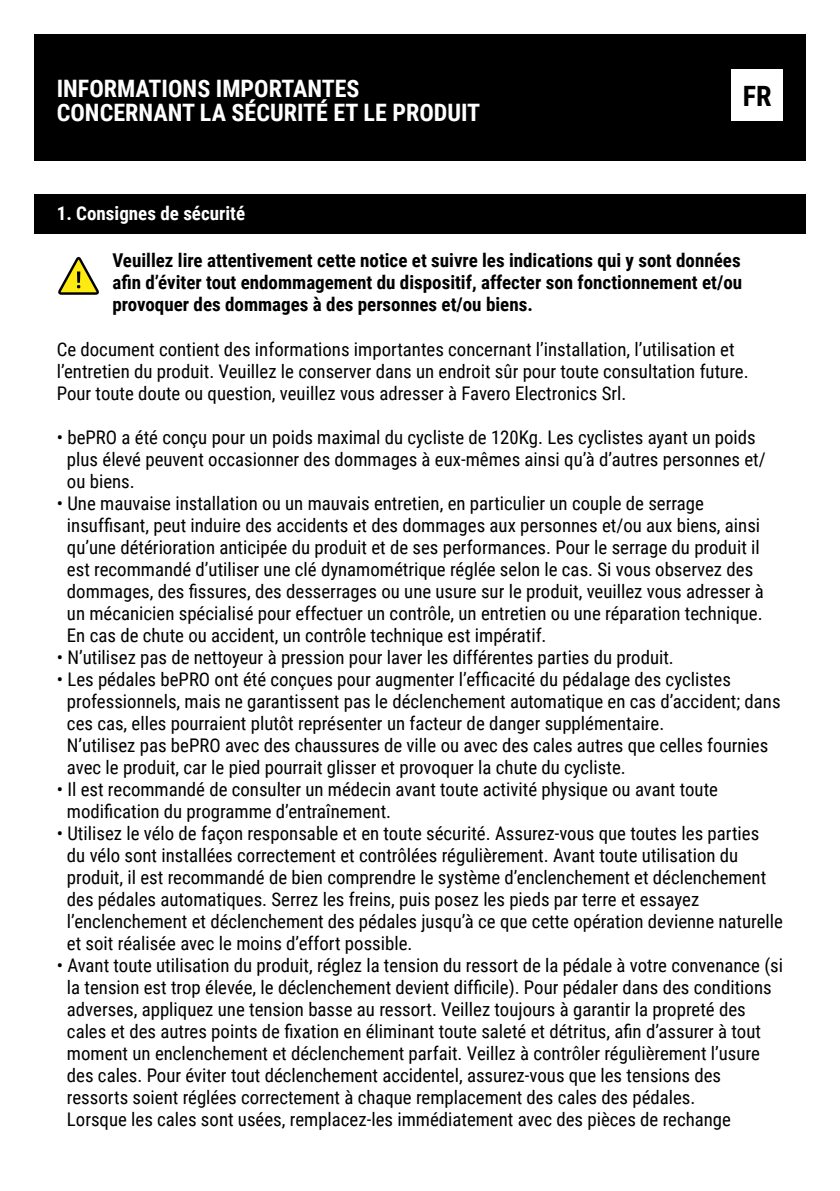
<style>
.page{position:relative;width:840px;height:1191px;background:#fff}
.page>*{position:absolute;margin:0;border:0;box-sizing:border-box;transform-origin:0 0}
.t1{font:700 28px "Roboto Condensed";color:#000}
.t2{font:700 24px/24px "Roboto Condensed";color:#fff}
.t3{font:700 19px/22px "Roboto Condensed";color:#000;text-align:justify}
.t4{font:700 19px "Roboto Condensed";color:#fff}
.t5{font:18.8px/22px "Roboto Condensed";color:#000}
</style>
<div class="page">
<div style="left:34px;top:34px;width:771px;height:126px;background:#000"></div>
<div style="left:731px;top:69px;width:51px;height:52px;background:#fff"></div>
<div style="left:34px;top:194px;width:771px;height:40px;background:#000"></div>
<svg style="left:58px;top:256px;width:41px;height:39px"></svg>
<p class="t2" style="left:57px;top:75px;width:425px">INFORMATIONS IMPORTANTES<br>CONCERNANT LA SÉCURITÉ ET LE PRODUIT</p>
<h1 class="t1" style="left:742px;top:76px;width:30px">FR</h1>
<p class="t4" style="left:57px;top:200px;width:190px">1. Consignes de sécurité</p>
<p class="t3" style="left:112px;top:249px;width:631px">Veuillez lire attentivement cette notice et suivre les indications qui y sont données afin d’éviter tout endommagement du dispositif, affecter son fonctionnement et/ou provoquer des dommages à des personnes et/ou biens.</p>
<p class="t5" style="left:57px;top:337px;width:693px">Ce document contient des informations importantes concernant l’installation, l’utilisation et l’entretien du produit. Veuillez le conserver dans un endroit sûr pour toute consultation future.<br>Pour toute doute ou question, veuillez vous adresser à Favero Electronics Srl.</p>
<p class="t5" style="left:67px;top:425px;width:700px;text-indent:-10px">• bePRO a été conçu pour un poids maximal du cycliste de 120Kg. Les cyclistes ayant un poids plus élevé peuvent occasionner des dommages à eux-mêmes ainsi qu’à d’autres personnes et/ ou biens.</p>
<p class="t5" style="left:67px;top:491px;width:698px;text-indent:-10px">• Une mauvaise installation ou un mauvais entretien, en particulier un couple de serrage insuffisant, peut induire des accidents et des dommages aux personnes et/ou aux biens, ainsi qu’une détérioration anticipée du produit et de ses performances. Pour le serrage du produit il est recommandé d’utiliser une clé dynamométrique réglée selon le cas. Si vous observez des dommages, des fissures, des desserrages ou une usure sur le produit, veuillez vous adresser à un mécanicien spécialisé pour effectuer un contrôle, un entretien ou une réparation technique.<br>En cas de chute ou accident, un contrôle technique est impératif.</p>
<p class="t5" style="left:57px;top:645px;width:618px">• N’utilisez pas de nettoyeur à pression pour laver les différentes parties du produit.</p>
<p class="t5" style="left:67px;top:667px;width:714px;text-indent:-10px">• Les pédales bePRO ont été conçues pour augmenter l’efficacité du pédalage des cyclistes professionnels, mais ne garantissent pas le déclenchement automatique en cas d’accident; dans ces cas, elles pourraient plutôt représenter un facteur de danger supplémentaire.<br>N’utilisez pas bePRO avec des chaussures de ville ou avec des cales autres que celles fournies avec le produit, car le pied pourrait glisser et provoquer la chute du cycliste.</p>
<p class="t5" style="left:67px;top:777px;width:652px;text-indent:-10px">• Il est recommandé de consulter un médecin avant toute activité physique ou avant toute modification du programme d’entraînement.</p>
<p class="t5" style="left:67px;top:821px;width:717px;text-indent:-10px">• Utilisez le vélo de façon responsable et en toute sécurité. Assurez-vous que toutes les parties<br>du vélo sont installées correctement et contrôlées régulièrement. Avant toute utilisation du produit, il est recommandé de bien comprendre le système d’enclenchement et déclenchement des pédales automatiques. Serrez les freins, puis posez les pieds par terre et essayez l’enclenchement et déclenchement des pédales jusqu’à ce que cette opération devienne naturelle et soit réalisée avec le moins d’effort possible.</p>
<p class="t5" style="left:67px;top:953px;width:717px;text-indent:-10px">• Avant toute utilisation du produit, réglez la tension du ressort de la pédale à votre convenance (si la tension est trop élevée, le déclenchement devient difficile). Pour pédaler dans des conditions adverses, appliquez une tension basse au ressort. Veillez toujours à garantir la propreté des cales et des autres points de fixation en éliminant toute saleté et détritus, afin d’assurer à tout moment un enclenchement et déclenchement parfait. Veillez à contrôler régulièrement l’usure des cales. Pour éviter tout déclenchement accidentel, assurez-vous que les tensions des ressorts soient réglées correctement à chaque remplacement des cales des pédales.<br>Lorsque les cales sont usées, remplacez-les immédiatement avec des pièces de rechange</p>
</div>
